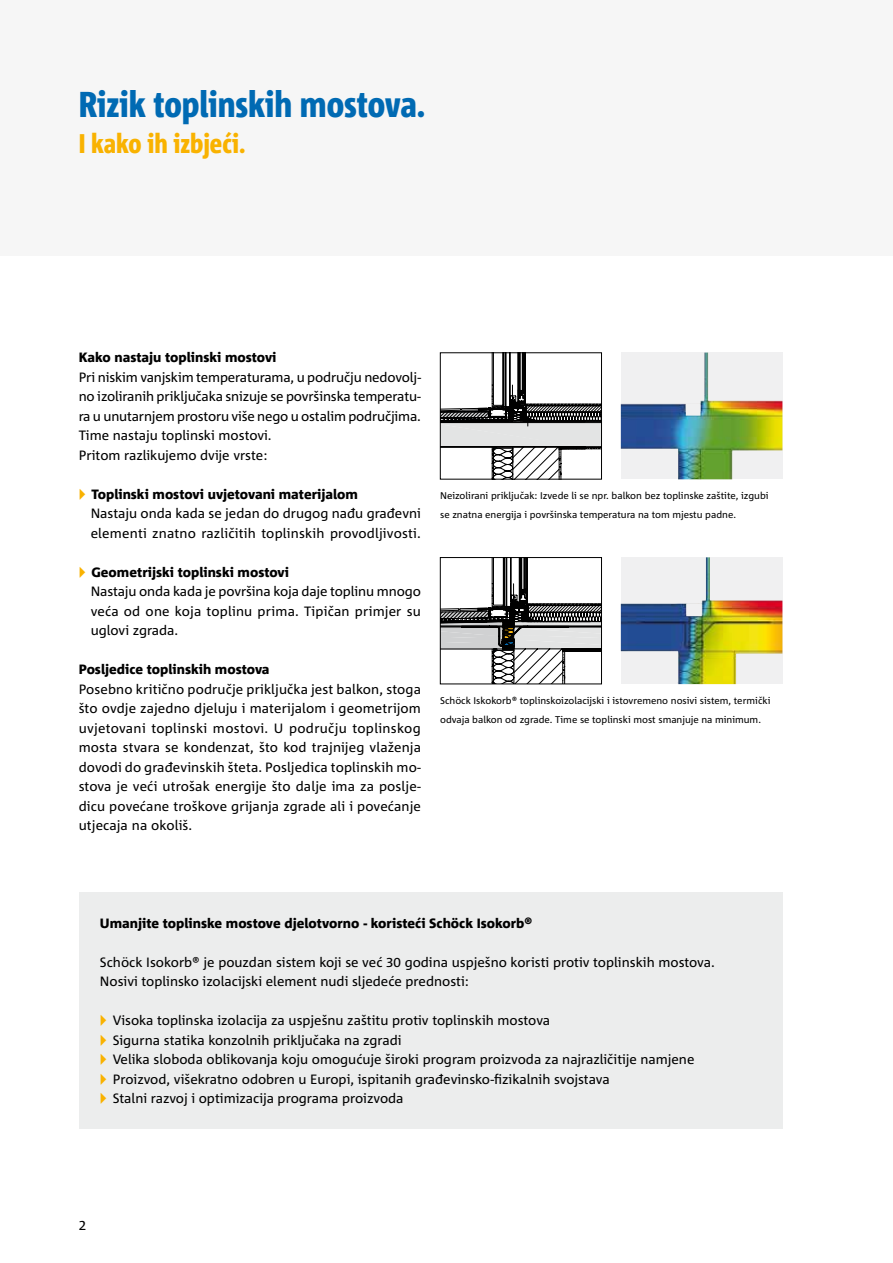
<style>
.page{position:relative;width:893px;height:1263px;background:#fff}
.page>*{position:absolute;margin:0;border:0;box-sizing:border-box;transform-origin:0 0}
.t1{font:800 condensed 36px "Corpid Schoeck";color:#006ab3}
.t2{font:800 condensed 27px "Corpid Schoeck";color:#f9b200}
.t3{font:13.5px/19.5px "Corpid Schoeck";color:#000}
.t4{font:800 13.5px "Corpid Schoeck";color:#000}
.t5{font:9.75px/19.5px "Corpid Schoeck";color:#000}
.s1{color:#f9b200}
.s2{font-weight:800}
</style>
<div class="page">
<div style="left:0;top:0;width:893px;height:255px;background:#f6f6f6"></div>
<img style="left:621px;top:353px;width:161px;height:126px">
<img style="left:621px;top:557px;width:161px;height:127px">
<svg style="left:442px;top:355px;width:158px;height:122px"></svg>
<div style="left:440px;top:353px;width:162px;height:126px;border:1px solid #000"></div>
<svg style="left:442px;top:559px;width:158px;height:123px"></svg>
<div style="left:440px;top:557px;width:162px;height:127px;border:1px solid #000"></div>
<div style="left:79px;top:892px;width:703px;height:237px;background:#eceded"></div>
<h1 class="t1" style="left:79px;top:82px;width:348px">Rizik toplinskih mostova.</h1>
<h2 class="t2" style="left:79px;top:127px;width:168px">I kako ih izbjeći.</h2>
<p class="t4" style="left:79px;top:349px;width:199px">Kako nastaju toplinski mostovi</p>
<p class="t3" style="left:79px;top:367px;width:344px">Pri niskim vanjskim temperaturama, u području nedovolj&shy;no izoliranih priključaka snizuje se površinska temperatu&shy;ra u unutarnjem prostoru više nego u ostalim područjima.<br>Time nastaju toplinski mostovi.<br>Pritom razlikujemo dvije vrste:</p>
<p class="t3" style="left:91px;top:484px;width:332px;text-indent:-12px"><span class="s1">▶</span> <span class="s2">Toplinski mostovi uvjetovani materijalom<br></span>Nastaju onda kada se jedan do drugog nađu građevni elementi znatno različitih toplinskih provodljivosti.</p>
<p class="t3" style="left:91px;top:562px;width:332px;text-indent:-12px"><span class="s1">▶</span> <span class="s2">Geometrijski toplinski mostovi<br></span>Nastaju onda kada je površina koja daje toplinu mnogo veća od one koja toplinu prima. Tipičan primjer su uglovi zgrada.</p>
<p class="t4" style="left:79px;top:661px;width:192px">Posljedice toplinskih mostova</p>
<p class="t3" style="left:79px;top:679px;width:344px;text-align:justify">Posebno kritično područje priključka jest balkon, stoga što ovdje zajedno djeluju i materijalom i geometrijom uvjetovani toplinski mostovi. U području toplinskog mosta stvara se kondenzat, što kod trajnijeg vlaženja dovodi do građevinskih šteta. Posljedica toplinskih mo&shy;stova je veći utrošak energije što dalje ima za poslje&shy;dicu povećane troškove grijanja zgrade ali i povećanje utjecaja na okoliš.</p>
<p class="t5" style="left:440px;top:486px;width:330px">Neizolirani priključak: Izvede li se npr. balkon bez toplinske zaštite, izgubi se znatna energija i površinska temperatura na tom mjestu padne.</p>
<p class="t5" style="left:440px;top:690px;width:332px">Schöck Iskokorb® toplinskoizolacijski i istovremeno nosivi sistem, termički odvaja balkon od zgrade. Time se toplinski most smanjuje na minimum.</p>
<p class="t4" style="left:100px;top:915px;width:434px">Umanjite toplinske mostove djelotvorno - koristeći Schöck Isokorb®</p>
<p class="t3" style="left:100px;top:952px;width:616px">Schöck Isokorb® je pouzdan sistem koji se već 30 godina uspješno koristi protiv toplinskih mostova.<br>Nosivi toplinsko izolacijski element nudi sljedeće prednosti:</p>
<p class="t3" style="left:100px;top:1011px;width:596px"><span class="s1">▶</span> Visoka toplinska izolacija za uspješnu zaštitu protiv toplinskih mostova<br><span class="s1">▶</span> Sigurna statika konzolnih priključaka na zgradi<br><span class="s1">▶</span> Velika sloboda oblikovanja koju omogućuje široki program proizvoda za najrazličitije namjene <span class="s1">▶</span> Proizvod, višekratno odobren u Europi, ispitanih građevinsko-fizikalnih svojstava<br><span class="s1">▶</span> Stalni razvoj i optimizacija programa proizvoda</p>
<p class="t3" style="left:79px;top:1215px;width:9px">2</p>
</div>
